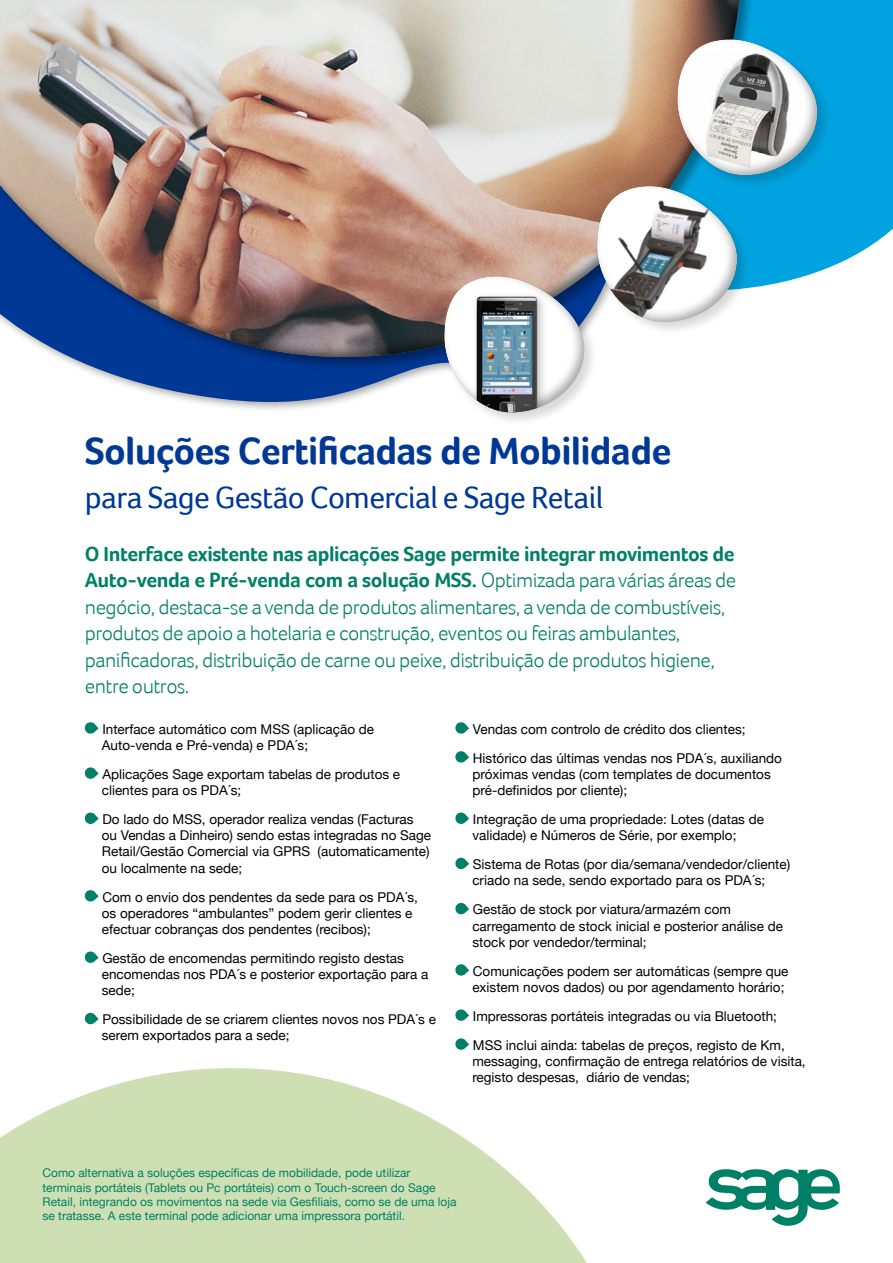
<style>
.page{position:relative;width:893px;height:1263px;background:#fff}
.page>*{position:absolute;margin:0;border:0;box-sizing:border-box;transform-origin:0 0}
.t1{font:700 39px "Foco";letter-spacing:-.02em;color:#003896}
.t2{font:31.5px "Foco";letter-spacing:-.02em;color:#003896}
.t3{font:300 21px/26.4px "Foco";letter-spacing:-.025em;color:#008066}
.t4{font:13.5px/16.2px "Helvetica Neue";color:#000}
.t5{font:12px/14.4px "Helvetica Neue";color:#008066}
.s1{font-weight:700}
</style>
<div class="page">
<svg style="left:755px;top:0;width:138px;height:287px;background:#1aace3"></svg>
<svg style="left:88px;top:371px;width:351px;height:39px"></svg>
<div style="left:0;top:0;width:755px;height:371px;background:#000;opacity:.35"></div>
<div style="left:0;top:0;width:742px;height:358px;background:#000;opacity:.55"></div>
<svg style="left:0;top:1068px;width:587px;height:195px;fill:#cee0b3"></svg>
<svg style="left:706px;top:1169px;width:134px;height:57px"></svg>
<div style="left:442px;top:274px;width:156px;height:152px;background:#000;opacity:.15"></div>
<div style="left:441px;top:274px;width:144px;height:140px;background:#000;opacity:.35"></div>
<div style="left:595px;top:184px;width:156px;height:152px;background:#000;opacity:.15"></div>
<div style="left:594px;top:184px;width:144px;height:139px;background:#000;opacity:.35"></div>
<div style="left:675px;top:37px;width:156px;height:152px;background:#000;opacity:.15"></div>
<div style="left:675px;top:37px;width:144px;height:140px;background:#000;opacity:.35"></div>
<svg style="left:84px;top:722px;width:15px;height:12px"></svg>
<svg style="left:84px;top:767px;width:15px;height:12px"></svg>
<svg style="left:84px;top:812px;width:15px;height:12px"></svg>
<svg style="left:84px;top:890px;width:15px;height:12px"></svg>
<svg style="left:84px;top:951px;width:15px;height:12px"></svg>
<svg style="left:84px;top:1012px;width:15px;height:13px"></svg>
<svg style="left:455px;top:722px;width:14px;height:12px"></svg>
<svg style="left:455px;top:751px;width:14px;height:12px"></svg>
<svg style="left:455px;top:812px;width:14px;height:12px"></svg>
<svg style="left:455px;top:857px;width:14px;height:13px"></svg>
<svg style="left:455px;top:902px;width:14px;height:13px"></svg>
<svg style="left:455px;top:964px;width:14px;height:12px"></svg>
<svg style="left:455px;top:1009px;width:14px;height:12px"></svg>
<svg style="left:455px;top:1038px;width:14px;height:12px"></svg>
<img style="left:597px;top:194px;width:122px;height:128px">
<img style="left:687px;top:51px;width:121px;height:120px">
<div style="left:471px;top:291px;width:78px;height:122px;background:#000;opacity:.25"></div>
<img style="left:477px;top:297px;width:60px;height:115px">
<p class="t1" style="left:85px;top:428px;width:588px">Soluções Certificadas de Mobilidade</p>
<p class="t2" style="left:85px;top:480px;width:520px">para Sage Gestão Comercial e Sage Retail</p>
<p class="t3" style="left:85px;top:540px;width:653px"><span class="s1">O Interface existente nas aplicações Sage permite integrar movimentos de Auto-venda e Pré-venda com a solução MSS.</span> Optimizada para várias áreas de negócio, destaca-se a venda de produtos alimentares, a venda de combustíveis, produtos de apoio a hotelaria e construção, eventos ou feiras ambulantes, panificadoras, distribuição de carne ou peixe, distribuição de produtos higiene, entre outros.</p>
<p class="t4" style="left:102px;top:720px;width:274px">Interface automático com MSS (aplicação de<br>Auto-venda e Pré-venda) e PDA´s;</p>
<p class="t4" style="left:102px;top:765px;width:300px">Aplicações Sage exportam tabelas de produtos e clientes para os PDA´s;</p>
<p class="t4" style="left:102px;top:810px;width:331px">Do lado do MSS, operador realiza vendas (Facturas ou Vendas a Dinheiro) sendo estas integradas no Sage Retail/Gestão Comercial via GPRS (automaticamente) ou localmente na sede;</p>
<p class="t4" style="left:102px;top:888px;width:318px">Com o envio dos pendentes da sede para os PDA´s, os operadores “ambulantes” podem gerir clientes e efectuar cobranças dos pendentes (recibos);</p>
<p class="t4" style="left:102px;top:949px;width:328px">Gestão de encomendas permitindo registo destas encomendas nos PDA´s e posterior exportação para a sede;</p>
<p class="t4" style="left:102px;top:1010px;width:336px">Possibilidade de se criarem clientes novos nos PDA´s e serem exportados para a sede;</p>
<p class="t4" style="left:473px;top:720px;width:274px">Vendas com controlo de crédito dos clientes;</p>
<p class="t4" style="left:472px;top:749px;width:311px">Histórico das últimas vendas nos PDA´s, auxiliando próximas vendas (com templates de documentos pré-definidos por cliente);</p>
<p class="t4" style="left:472px;top:810px;width:293px">Integração de uma propriedade: Lotes (datas de validade) e Números de Série, por exemplo;</p>
<p class="t4" style="left:472px;top:855px;width:319px">Sistema de Rotas (por dia/semana/vendedor/cliente) criado na sede, sendo exportado para os PDA´s;</p>
<p class="t4" style="left:472px;top:900px;width:312px">Gestão de stock por viatura/armazém com carregamento de stock inicial e posterior análise de stock por vendedor/terminal;</p>
<p class="t4" style="left:472px;top:962px;width:318px">Comunicações podem ser automáticas (sempre que existem novos dados) ou por agendamento horário;</p>
<p class="t4" style="left:473px;top:1007px;width:306px">Impressoras portáteis integradas ou via Bluetooth;</p>
<p class="t4" style="left:472px;top:1036px;width:335px">MSS inclui ainda: tabelas de preços, registo de Km, messaging, confirmação de entrega relatórios de visita, registo despesas, diário de vendas;</p>
<p class="t5" style="left:42px;top:1165px;width:416px">Como alternativa a soluções específicas de mobilidade, pode utilizar terminais portáteis (Tablets ou Pc portáteis) com o Touch-screen do Sage Retail, integrando os movimentos na sede via Gesfiliais, como se de uma loja se tratasse. A este terminal pode adicionar uma impressora portátil.</p>
</div>
